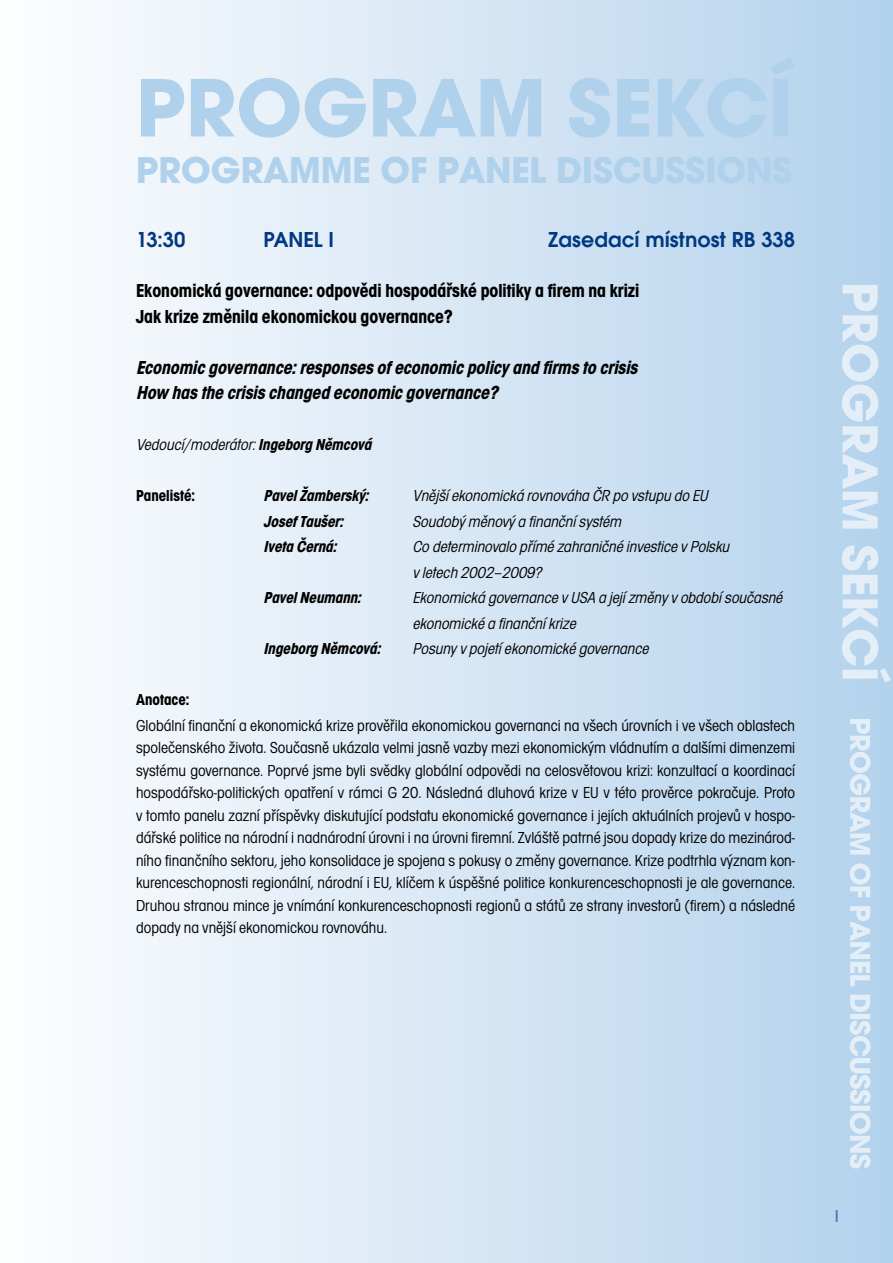
<style>
.page{position:relative;width:893px;height:1263px;background:#fff}
.page>*{position:absolute;margin:0;border:0;box-sizing:border-box;transform-origin:0 0}
.t1{font:700 86.25px "Avant Garde Gothic Itc TCE";color:#b0d1eb}
.t2{font:700 38.85px "Avant Garde Gothic Itc TCE";color:#b0d1eb}
.t3{font:600 22.5px "Avant Garde Gothic Itc TCE";color:#003882}
.t4{font:italic 700 condensed 19.5px/25.5px "Avant Garde Gothic Itc TCE";color:#000}
.t5{font:700 condensed 19.5px/25.5px "Avant Garde Gothic Itc TCE";color:#000}
.t6{font:500 18px "Avant Garde Gothic Itc TCE";color:#4977b6}
.t7{font:condensed 16.5px/22.5px "Avant Garde Gothic Itc TCE";color:#000;text-align:justify}
.t8{font:italic condensed 16.5px/25.5px "Avant Garde Gothic Itc TCE";color:#000}
.t9{font:italic 700 condensed 16.5px "Avant Garde Gothic Itc TCE";color:#000}
.t10{font:700 condensed 16.5px "Avant Garde Gothic Itc TCE";color:#000}
.s1{font-weight:700}
</style>
<div class="page">
<div style="left:0;top:0;width:893px;height:1263px;background:linear-gradient(to right,#fefefe,#b4d2ec)"></div>
<svg style="left:842px;top:285px;width:49px;height:883px;background:#c2dbef"></svg>
<h1 class="t1" style="left:136px;top:55px;width:658px">PROGRAM SEKCÍ</h1>
<h2 class="t2" style="left:136px;top:146px;width:658px">PROGRAMME OF PANEL DISCUSSIONS</h2>
<h3 class="t3" style="left:136px;top:226px;width:51px">13:30</h3>
<h3 class="t3" style="left:264px;top:226px;width:72px">PANEL I</h3>
<h3 class="t3" style="left:548px;top:226px;width:248px">Zasedací místnost RB 338</h3>
<p class="t5" style="left:136px;top:278px;width:505px">Ekonomická governance: odpovědi hospodářské politiky a firem na krizi<br>Jak krize změnila ekonomickou governance?</p>
<p class="t4" style="left:136px;top:355px;width:508px">Economicgovernance:responsesofeconomicpolicyandfirmstocrisis<br>How hasthecrisischangedeconomicgovernance?</p>
<p class="t8" style="left:136px;top:432px;width:241px">Vedoucí/moderátor:<span class="s1">IngeborgNěmcová</span></p>
<p class="t10" style="left:136px;top:486px;width:60px">Panelisté:</p>
<p class="t9" style="left:264px;top:486px;width:110px">PavelŽamberský:</p>
<p class="t8" style="left:412px;top:483px;width:301px">Vnější ekonomická rovnováha ČR po vstupu do EU</p>
<p class="t9" style="left:264px;top:512px;width:85px">JosefTaušer:</p>
<p class="t8" style="left:412px;top:509px;width:214px">Soudobýměnovýa finanční systém</p>
<p class="t9" style="left:264px;top:537px;width:78px">IvetaČerná:</p>
<p class="t8" style="left:412px;top:534px;width:322px">Co determinovalo přímézahraničnéinvesticevPolsku vletech 2002–2009?</p>
<p class="t9" style="left:264px;top:588px;width:103px">PavelNeumann:</p>
<p class="t8" style="left:412px;top:585px;width:375px">Ekonomická governancev USA a její změnyv období současné ekonomickéa finanční krize</p>
<p class="t9" style="left:264px;top:639px;width:122px">IngeborgNěmcová:</p>
<p class="t8" style="left:412px;top:636px;width:242px">Posunyv pojetí ekonomickégovernance</p>
<p class="t10" style="left:136px;top:690px;width:55px">Anotace:</p>
<p class="t7" style="left:136px;top:714px;width:661px">Globální finanční a ekonomická krize prověřila ekonomickou governanci na všech úrovních i ve všech oblastech společenského života. Současně ukázala velmi jasně vazby mezi ekonomickým vládnutím a dalšími dimenzemi systému governance. Poprvé jsme byli svědky globální odpovědi na celosvětovou krizi: konzultací a koordinací hospodářsko-politických opatření v rámci G 20. Následná dluhová krize v EU v této prověrce pokračuje. Proto v tomto panelu zazní příspěvky diskutující podstatu ekonomické governance i jejích aktuálních projevů v hospo&shy;dářské politice na národní i nadnárodní úrovni i na úrovni firemní. Zvláště patrné jsou dopady krize do mezinárod&shy;ního finančního sektoru, jeho konsolidace je spojena s pokusy o změny governance. Krize podtrhla význam kon&shy;kurenceschopnosti regionální, národní i EU, klíčem k úspěšné politice konkurenceschopnosti je ale governance.<br>Druhou stranou mince je vnímání konkurenceschopnosti regionů a států ze strany investorů (firem) a následné dopady na vnější ekonomickou rovnováhu.</p>
<p class="t6" style="left:835px;top:1206px;width:6px">I</p>
</div>
